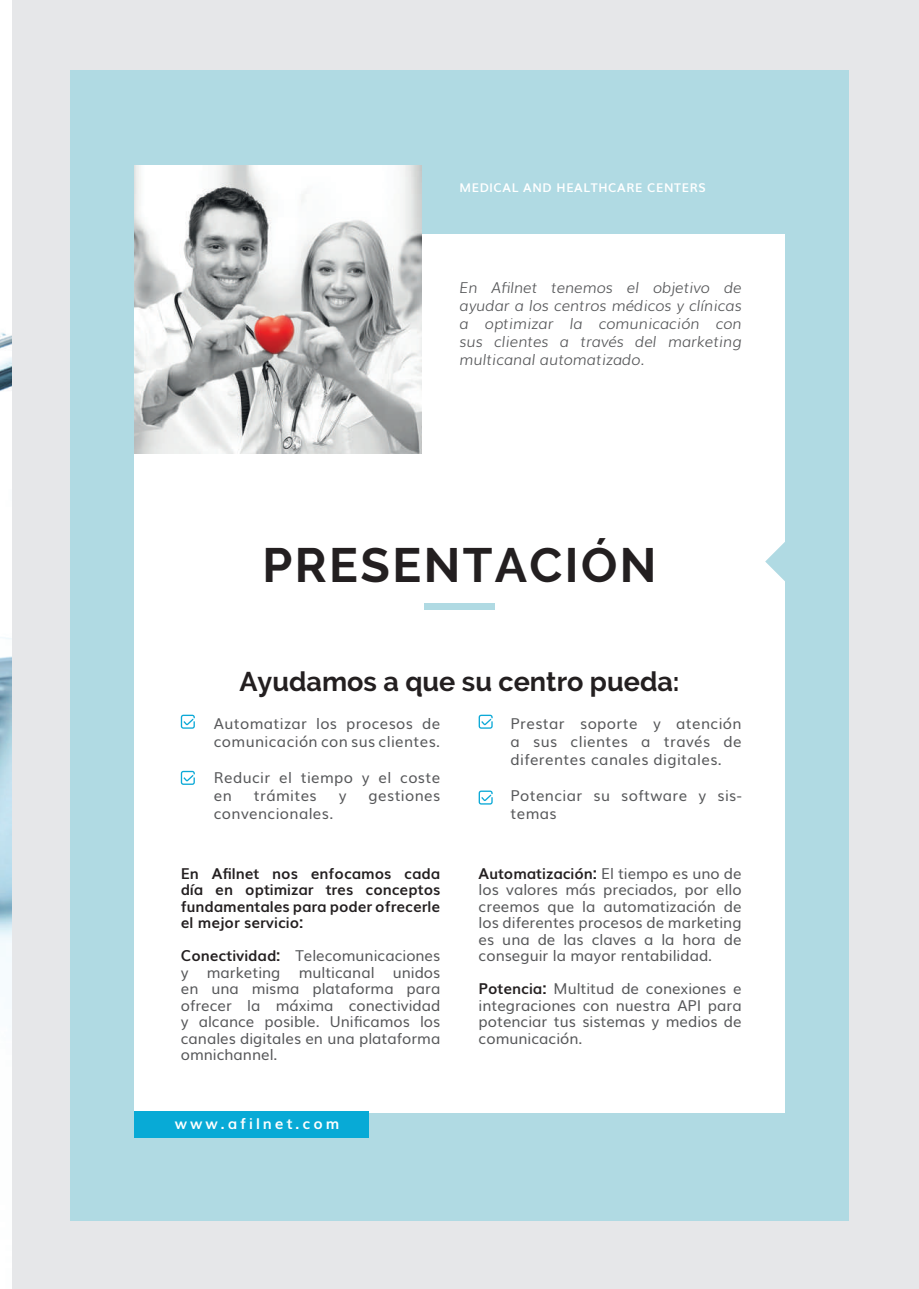
<style>
.page{position:relative;width:919px;height:1289px;background:#fff}
.page>*{position:absolute;margin:0;border:0;box-sizing:border-box;transform-origin:0 0}
.t1{font:700 48px "Raleway";letter-spacing:.05em;color:#231f20}
.t2{font:700 27px "Raleway";color:#231f20}
.t3{font:15px/16.5px "Muli";letter-spacing:.025em;color:#57585a;text-align:justify}
.t4{font:italic 300 15px/18px "Muli";color:#57585a;text-align:justify}
.t5{font:700 15px/16.5px "Muli";color:#231f20;text-align:justify}
.t6{font:700 15px "Muli";letter-spacing:.2em;color:#fff}
.t7{font:700 12px "Muli";letter-spacing:.05em;color:#fff}
.s1{font-weight:700;color:#231f20}
</style>
<div class="page">
<img style="left:0;top:0;width:13px;height:1288px">
<div style="left:13px;top:0;width:905px;height:1288px;background:#e6e7e9"></div>
<div style="left:70px;top:70px;width:778px;height:1150px;background:#b0dae3"></div>
<div style="left:134px;top:234px;width:650px;height:878px;background:#fff"></div>
<img style="left:134px;top:166px;width:287px;height:287px">
<div style="left:134px;top:1111px;width:234px;height:26px;background:#08aad6"></div>
<svg style="left:765px;top:541px;width:20px;height:40px"></svg>
<svg style="left:181px;top:714px;width:14px;height:14px"></svg>
<svg style="left:478px;top:790px;width:14px;height:14px"></svg>
<svg style="left:181px;top:770px;width:14px;height:14px"></svg>
<svg style="left:478px;top:714px;width:14px;height:14px"></svg>
<div style="left:424px;top:603px;width:70px;height:6px;background:#b0dae3"></div>
<p class="t7" style="left:459px;top:178px;width:248px">MEDICAL AND HEALTHCARE CENTERS</p>
<p class="t4" style="left:459px;top:277px;width:284px">En Afilnet tenemos el objetivo de ayudar a los centros médicos y clínicas a optimizar la comunicación con sus clientes a través del marketing multicanal automatizado.</p>
<h1 class="t1" style="left:262px;top:538px;width:395px">PRESENTACIÓN</h1>
<h2 class="t2" style="left:239px;top:666px;width:441px">Ayudamos a que su centro pueda:</h2>
<p class="t3" style="left:214px;top:713px;width:228px;line-height:18px">Automatizar los procesos de comunicación con sus clientes.</p>
<p class="t3" style="left:214px;top:767px;width:228px;line-height:18px">Reducir el tiempo y el coste en</p>
<p class="t3" style="left:510px;top:713px;width:233px;line-height:18px">Prestar soporte y atención a sus clientes a través de diferentes canales digitales.</p>
<p class="t3" style="left:510px;top:785px;width:233px;line-height:18px">Potenciar su software y sis&shy;temas</p>
<p class="t3" style="left:254px;top:786px;width:64px">trámites</p>
<p class="t3" style="left:339px;top:786px;width:9px">y</p>
<p class="t3" style="left:368px;top:786px;width:73px">gestiones</p>
<p class="t3" style="left:214px;top:804px;width:121px">convencionales.</p>
<p class="t5" style="left:181px;top:864px;width:261px">En Afilnet nos enfocamos cada día en optimizar tres conceptos fundamentales para poder ofrecerle el mejor servicio:</p>
<p class="t3" style="left:181px;top:946px;width:261px"><span class="s1">Conectividad:</span> Telecomunicaciones y marketing multicanal unidos en una misma plataforma para ofrecer la máxima conectividad y alcance posible. Unificamos los canales digitales en una plataforma omnichannel.</p>
<p class="t6" style="left:175px;top:1111px;width:166px">www.afilnet.com</p>
<p class="t3" style="left:478px;top:863px;width:264px"><span class="s1">Automatización:</span> El tiempo es uno de los valores más preciados, por ello creemos que la automatización de los diferentes procesos de marketing es una de las claves a la hora de conseguir la mayor rentabilidad.</p>
<p class="t3" style="left:478px;top:979px;width:264px"><span class="s1">Potencia:</span> Multitud de conexiones e integraciones con nuestra API para potenciar tus sistemas y medios de comunicación.</p>
</div>
